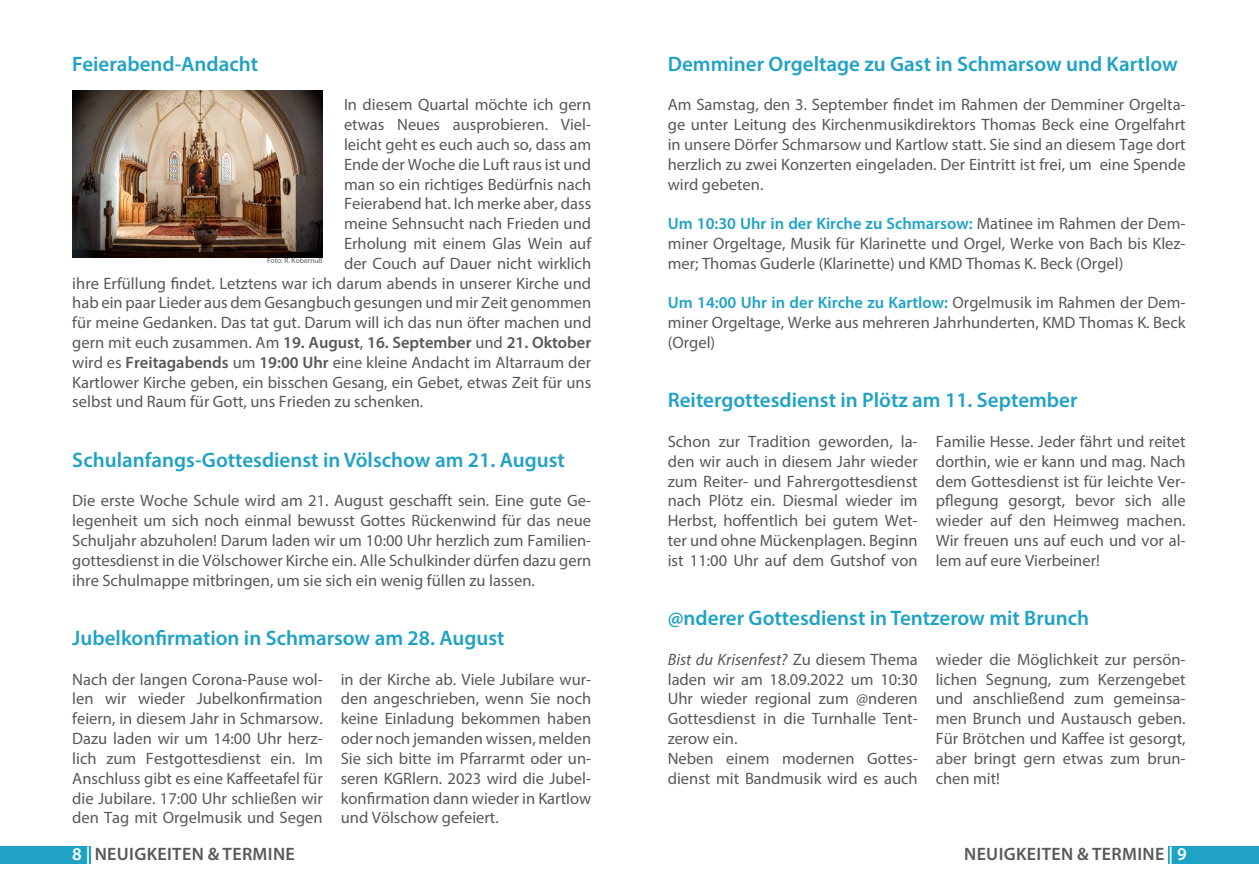
<style>
.page{position:relative;width:1259px;height:893px;background:#fff}
.page>*{position:absolute;margin:0;border:0;box-sizing:border-box;transform-origin:0 0}
.t1{font:600 21px "Myriad Pro";color:#1fa2c5}
.t2{font:600 18px "Myriad Pro";letter-spacing:.02em;color:#575858}
.t3{font:16.5px/19.8px "Myriad Pro";color:#575858;text-align:justify}
.t4{font:600 16.5px "Myriad Pro";color:#575858}
.t5{font:7.5px "Myriad Pro";color:#575858}
.s1{font-weight:400}
.s2{font-weight:600}
.s3{font-weight:600;color:#1fa2c5}
.s4{font-style:italic}
.s5{color:#fff}
</style>
<div class="page">
<div style="left:1168px;top:846px;width:91px;height:17px;background:#1fa2c5"></div>
<div style="left:0;top:846px;width:90px;height:17px;background:#1fa2c5"></div>
<img style="left:72px;top:91px;width:251px;height:167px">
<p class="t1" style="left:72px;top:50px;width:187px">Feierabend-Andacht</p>
<p class="t3" style="left:344px;top:95px;width:249px">In diesem Quartal möchte ich gern</p>
<p class="t3" style="left:344px;top:115px;width:249px">etwas Neues ausprobieren. Viel-</p>
<p class="t3" style="left:344px;top:134px;width:249px">leicht geht es euch auch so, dass am</p>
<p class="t3" style="left:344px;top:154px;width:249px">Ende der Woche die Luft raus ist und</p>
<p class="t3" style="left:344px;top:174px;width:249px">man so ein richtiges Bedürfnis nach</p>
<p class="t3" style="left:344px;top:194px;width:249px">Feierabend hat. Ich merke aber, dass</p>
<p class="t3" style="left:344px;top:214px;width:249px">meine Sehnsucht nach Frieden und</p>
<p class="t3" style="left:344px;top:233px;width:249px">Erholung mit einem Glas Wein auf</p>
<p class="t3" style="left:344px;top:253px;width:249px">der Couch auf Dauer nicht wirklich</p>
<p class="t3" style="left:72px;top:273px;width:520px">ihre Erfüllung findet. Letztens war ich darum abends in unserer Kirche und</p>
<p class="t3" style="left:72px;top:293px;width:520px">hab ein paar Lieder aus dem Gesangbuch gesungen und mir Zeit genommen</p>
<p class="t3" style="left:72px;top:313px;width:520px">für meine Gedanken. Das tat gut. Darum will ich das nun öfter machen und</p>
<p class="t4" style="left:72px;top:332px;width:520px"><span class="s1">gern mit euch zusammen. Am</span> 19. August<span class="s1">,</span> 16. September <span class="s1">und</span> 21. Oktober</p>
<p class="t3" style="left:72px;top:352px;width:520px">wird es <span class="s2">Freitagabends</span> um <span class="s2">19:00 Uhr</span> eine kleine Andacht im Altarraum der</p>
<p class="t3" style="left:72px;top:372px;width:520px">Kartlower Kirche geben, ein bisschen Gesang, ein Gebet, etwas Zeit für uns</p>
<p class="t3" style="left:72px;top:392px;width:352px">selbst und Raum für Gott, uns Frieden zu schenken.</p>
<p class="t5" style="left:267px;top:256px;width:57px">Foto: R. Kobernuß</p>
<p class="t1" style="left:72px;top:446px;width:494px">Schulanfangs-Gottesdienst in Völschow am 21. August</p>
<p class="t3" style="left:72px;top:491px;width:520px">Die erste Woche Schule wird am 21. August geschafft sein. Eine gute Ge&shy;legenheit um sich noch einmal bewusst Gottes Rückenwind für das neue Schuljahr abzuholen! Darum laden wir um 10:00 Uhr herzlich zum Familien&shy;gottesdienst in die Völschower Kirche ein. Alle Schulkinder dürfen dazu gern ihre Schulmappe mitbringen, um sie sich ein wenig füllen zu lassen.</p>
<p class="t1" style="left:668px;top:50px;width:511px">Demminer Orgeltage zu Gast in Schmarsow und Kartlow</p>
<p class="t3" style="left:668px;top:95px;width:519px">Am Samstag, den 3. September findet im Rahmen der Demminer Orgelta&shy;ge unter Leitung des Kirchenmusikdirektors Thomas Beck eine Orgelfahrt in unsere Dörfer Schmarsow und Kartlow statt. Sie sind an diesem Tage dort herzlich zu zwei Konzerten eingeladen. Der Eintritt ist frei, um eine Spende wird gebeten.</p>
<p class="t3" style="left:668px;top:214px;width:519px"><span class="s3">Um 10:30 Uhr in der Kirche zu Schmarsow:</span> Matinee im Rahmen der Dem&shy;miner Orgeltage, Musik für Klarinette und Orgel, Werke von Bach bis Klez&shy;mer; Thomas Guderle (Klarinette) und KMD Thomas K. Beck (Orgel)</p>
<p class="t3" style="left:668px;top:293px;width:519px"><span class="s3">Um 14:00 Uhr in der Kirche zu Kartlow:</span> Orgelmusik im Rahmen der Dem&shy;miner Orgeltage, Werke aus mehreren Jahrhunderten, KMD Thomas K. Beck (Orgel)</p>
<p class="t1" style="left:668px;top:387px;width:411px">Reitergottesdienst in Plötz am 11. September</p>
<p class="t3" style="left:668px;top:431px;width:251px">Schon zur Tradition geworden, la&shy;den wir auch in diesem Jahr wieder zum Reiter- und Fahrergottesdienst nach Plötz ein. Diesmal wieder im Herbst, hoffentlich bei gutem Wet&shy;ter und ohne Mückenplagen. Beginn ist 11:00 Uhr auf dem Gutshof von</p>
<p class="t3" style="left:935px;top:431px;width:251px">Familie Hesse. Jeder fährt und reitet dorthin, wie er kann und mag. Nach dem Gottesdienst ist für leichte Ver&shy;pflegung gesorgt, bevor sich alle wieder auf den Heimweg machen.<br>Wir freuen uns auf euch und vor al&shy;lem auf eure Vierbeiner!</p>
<p class="t1" style="left:668px;top:605px;width:423px">@nderer Gottesdienst in Tentzerow mit Brunch</p>
<p class="t3" style="left:668px;top:649px;width:251px;text-align:left"><span class="s4">Bist du Krisenfest?</span> Zu diesem Thema laden wir am 18.09.2022 um 10:30<br>Uhr wieder regional zum @nderen<br>Gottesdienst in die Turnhalle Tent&shy;zerow ein.<br>Neben einem modernen Gottes&shy;dienst mit Bandmusik wird es auch</p>
<p class="t3" style="left:935px;top:649px;width:251px">wieder die Möglichkeit zur persön&shy;lichen Segnung, zum Kerzengebet und anschließend zum gemeinsa&shy;men Brunch und Austausch geben.<br>Für Brötchen und Kaffee ist gesorgt, aber bringt gern etwas zum brun&shy;chen mit!</p>
<p class="t1" style="left:72px;top:625px;width:434px">Jubelkonfirmation in Schmarsow am 28. August</p>
<p class="t3" style="left:72px;top:669px;width:252px">Nach der langen Corona-Pause wol&shy;len wir wieder Jubelkonfirmation feiern, in diesem Jahr in Schmarsow.<br>Dazu laden wir um 14:00 Uhr herz&shy;lich zum Festgottesdienst ein. Im Anschluss gibt es eine Kaffeetafel für die Jubilare. 17:00 Uhr schließen wir den Tag mit Orgelmusik und Segen</p>
<p class="t3" style="left:341px;top:669px;width:252px">in der Kirche ab. Viele Jubilare wur&shy;den angeschrieben, wenn Sie noch keine Einladung bekommen haben oder noch jemanden wissen, melden Sie sich bitte im Pfarrarmt oder un&shy;seren KGRlern. 2023 wird die Jubel&shy;konfirmation dann wieder in Kartlow und Völschow gefeiert.</p>
<p class="t2" style="left:72px;top:842px;width:224px"><span class="s5">8 |</span> NEUIGKEITEN &amp; TERMINE</p>
<p class="t2" style="left:964px;top:842px;width:224px">NEUIGKEITEN &amp; TERMINE <span class="s5">| 9</span></p>
</div>
